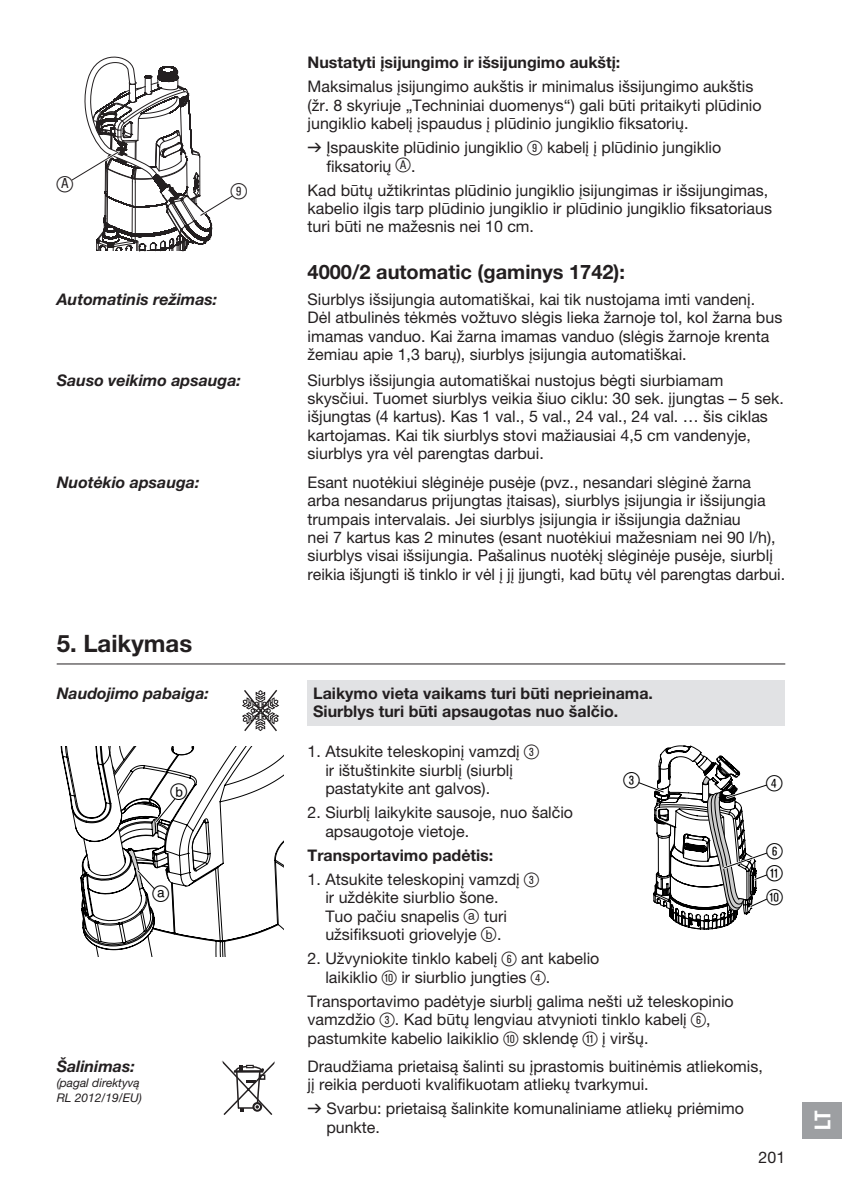
<style>
.page{position:relative;width:842px;height:1191px;background:#fff}
.page>*{position:absolute;margin:0;border:0;box-sizing:border-box;transform-origin:0 0}
.t1{font:700 24px "GARDENA Pro";color:#231f20}
.t2{font:22px "Ziffernim Kreisund Quadrat BQ";color:#000}
.t3{font:22px "Ziffernim Kreisund Quadrat BQ";color:#231f20}
.t4{font:22px "Ziffern";color:#000}
.t5{font:22px "GARDENA Pro Bo Cond";color:#fff}
.t6{font:700 20px "GARDENA Pro";color:#231f20}
.t7{font:16px/18.4px "GARDENA Pro";color:#231f20}
.t8{font:700 16px/18.4px "GARDENA Pro";color:#231f20}
.t9{font:italic 700 16px "GARDENA Pro";color:#231f20}
.t10{font:condensed 14px "GARDENA Pro";color:#231f20}
.t11{font:italic 12px/15px "GARDENA Pro";color:#231f20}
.s1{font-family:"Formdruck"}
.s2{font-family:"Ziffernim Kreisund Quadrat BQ";font-size:20px}
.s3{font-family:"Ziffern";font-size:20px}
</style>
<div class="page">
<svg style="left:71px;top:57px;width:162px;height:195px"></svg>
<div style="left:308px;top:680px;width:477px;height:46px;background:#e1e2e4"></div>
<hr style="left:57px;top:663px;width:728px;height:1px;background:#231f20">
<svg style="left:242px;top:690px;width:37px;height:42px"></svg>
<svg style="left:60px;top:747px;width:223px;height:209px"></svg>
<svg style="left:638px;top:745px;width:129px;height:185px"></svg>
<svg style="left:221px;top:1060px;width:54px;height:55px"></svg>
<div style="left:802px;top:1102px;width:40px;height:36px;background:#9d9fa2"></div>
<h2 class="t3" style="left:57px;top:171px;width:18px">ß</h2>
<h2 class="t3" style="left:231px;top:179px;width:18px">9</h2>
<p class="t10" style="left:62px;top:175px;width:8px">A</p>
<p class="t8" style="left:308px;top:53px;width:314px">Nustatyti įsijungimo ir išsijungimo aukštį:</p>
<p class="t7" style="left:308px;top:77px;width:456px">Maksimalus įsijungimo aukštis ir minimalus išsijungimo aukštis (žr. 8 skyriuje „Techniniai duomenys“) gali būti pritaikyti plūdinio jungiklio kabelį įspaudus į plūdinio jungiklio fiksatorių.</p>
<p class="t7" style="left:326px;top:138px;width:396px;text-indent:-19px"><span class="s1">v</span> Įspauskite plūdinio jungiklio <span class="s2">9</span> kabelį į plūdinio jungiklio fiksatorių <span class="s2">ß</span><sup>A</sup> .</p>
<p class="t7" style="left:308px;top:180px;width:466px">Kad būtų užtikrintas plūdinio jungiklio įsijungimas ir išsijungimas, kabelio ilgis tarp plūdinio jungiklio ir plūdinio jungiklio fiksatoriaus turi būti ne mažesnis nei 10 cm.</p>
<p class="t6" style="left:308px;top:260px;width:319px">4000/2 automatic (gaminys 1742):</p>
<p class="t9" style="left:57px;top:289px;width:162px">Automatinis režimas:</p>
<p class="t7" style="left:308px;top:290px;width:476px">Siurblys išsijungia automatiškai, kai tik nustojama imti vandenį.<br>Dėl atbulinės tėkmės vožtuvo slėgis lieka žarnoje tol, kol žarna bus imamas vanduo. Kai žarna imamas vanduo (slėgis žarnoje krenta žemiau apie 1,3 barų), siurblys įsijungia automatiškai.</p>
<p class="t9" style="left:57px;top:370px;width:186px">Sauso veikimo apsauga:</p>
<p class="t7" style="left:308px;top:370px;width:478px">Siurblys išsijungia automatiškai nustojus bėgti siurbiamam skysčiui. Tuomet siurblys veikia šiuo ciklu: 30 sek. įjungtas – 5 sek. išjungtas (4 kartus). Kas 1 val., 5 val., 24 val., 24 val. … šis ciklas kartojamas. Kai tik siurblys stovi mažiausiai 4,5 cm vandenyje, siurblys yra vėl parengtas darbui.</p>
<p class="t9" style="left:57px;top:472px;width:144px">Nuotėkio apsauga:</p>
<p class="t7" style="left:308px;top:472px;width:479px">Esant nuotėkiui slėginėje pusėje (pvz., nesandari slėginė žarna arba nesandarus prijungtas įtaisas), siurblys įsijungia ir išsijungia trumpais intervalais. Jei siurblys įsijungia ir išsijungia dažniau<br>nei 7 kartus kas 2 minutes (esant nuotėkiui mažesniam nei 90 l/h), siurblys visai išsijungia. Pašalinus nuotėkį slėginėje pusėje, siurblį reikia išjungti iš tinklo ir vėl į jį įjungti, kad būtų vėl parengtas darbui.</p>
<h1 class="t1" style="left:57px;top:628px;width:137px">5. Laikymas</h1>
<p class="t9" style="left:57px;top:683px;width:154px">Naudojimo pabaiga:</p>
<h2 class="t4" style="left:170px;top:779px;width:19px">b</h2>
<h2 class="t4" style="left:152px;top:881px;width:19px">a</h2>
<p class="t9" style="left:57px;top:1056px;width:80px">Šalinimas:</p>
<p class="t11" style="left:57px;top:1075px;width:87px">(pagal direktyvą<br>RL 2012/19/EU)</p>
<p class="t8" style="left:313px;top:683px;width:341px">Laikymo vieta vaikams turi būti neprieinama.<br>Siurblys turi būti apsaugotas nuo šalčio.</p>
<p class="t7" style="left:325px;top:742px;width:215px;text-indent:-18px">1. Atsukite teleskopinį vamzdį <span class="s2">3 </span>ir ištuštinkite siurblį (siurblį pastatykite ant galvos).</p>
<p class="t7" style="left:325px;top:803px;width:249px;text-indent:-18px">2. Siurblį laikykite sausoje, nuo šalčio apsaugotoje vietoje.</p>
<p class="t8" style="left:308px;top:845px;width:187px">Transportavimo padėtis:</p>
<p class="t7" style="left:325px;top:869px;width:215px;text-indent:-18px">1. Atsukite teleskopinį vamzdį <span class="s2">3 </span>ir uždėkite siurblio šone.<br>Tuo pačiu snapelis <span class="s3">a</span> turi užsifiksuoti griovelyje <span class="s3">b</span>.</p>
<p class="t7" style="left:325px;top:949px;width:275px;text-indent:-18px">2. Užvyniokite tinklo kabelį <span class="s2">6</span> ant kabelio laikiklio <span class="s2">0</span> ir siurblio jungties <span class="s2">4</span>.</p>
<p class="t7" style="left:308px;top:991px;width:428px">Transportavimo padėtyje siurblį galima nešti už teleskopinio vamzdžio <span class="s2">3</span>. Kad būtų lengviau atvynioti tinklo kabelį <span class="s2">6</span>, pastumkite kabelio laikiklio <span class="s2">0</span> sklendę <span class="s2">q</span> į viršų.</p>
<h2 class="t2" style="left:623px;top:767px;width:18px">3</h2>
<h2 class="t2" style="left:766px;top:770px;width:18px">4</h2>
<h2 class="t2" style="left:766px;top:838px;width:18px">6</h2>
<h2 class="t2" style="left:766px;top:860px;width:18px">q</h2>
<h2 class="t2" style="left:766px;top:884px;width:18px">0</h2>
<p class="t7" style="left:308px;top:1056px;width:457px">Draudžiama prietaisą šalinti su įprastomis buitinėmis atliekomis, jį reikia perduoti kvalifikuotam atliekų tvarkymui.</p>
<p class="t7" style="left:326px;top:1099px;width:419px;text-indent:-19px"><span class="s1">v</span> Svarbu: prietaisą šalinkite komunaliniame atliekų priėmimo punkte.</p>
<p class="t7" style="left:759px;top:1147px;width:28px">201</p>
<h2 class="t5" style="left:809px;top:1129px;width:21px;rotate:-90deg">LT</h2>
</div>
